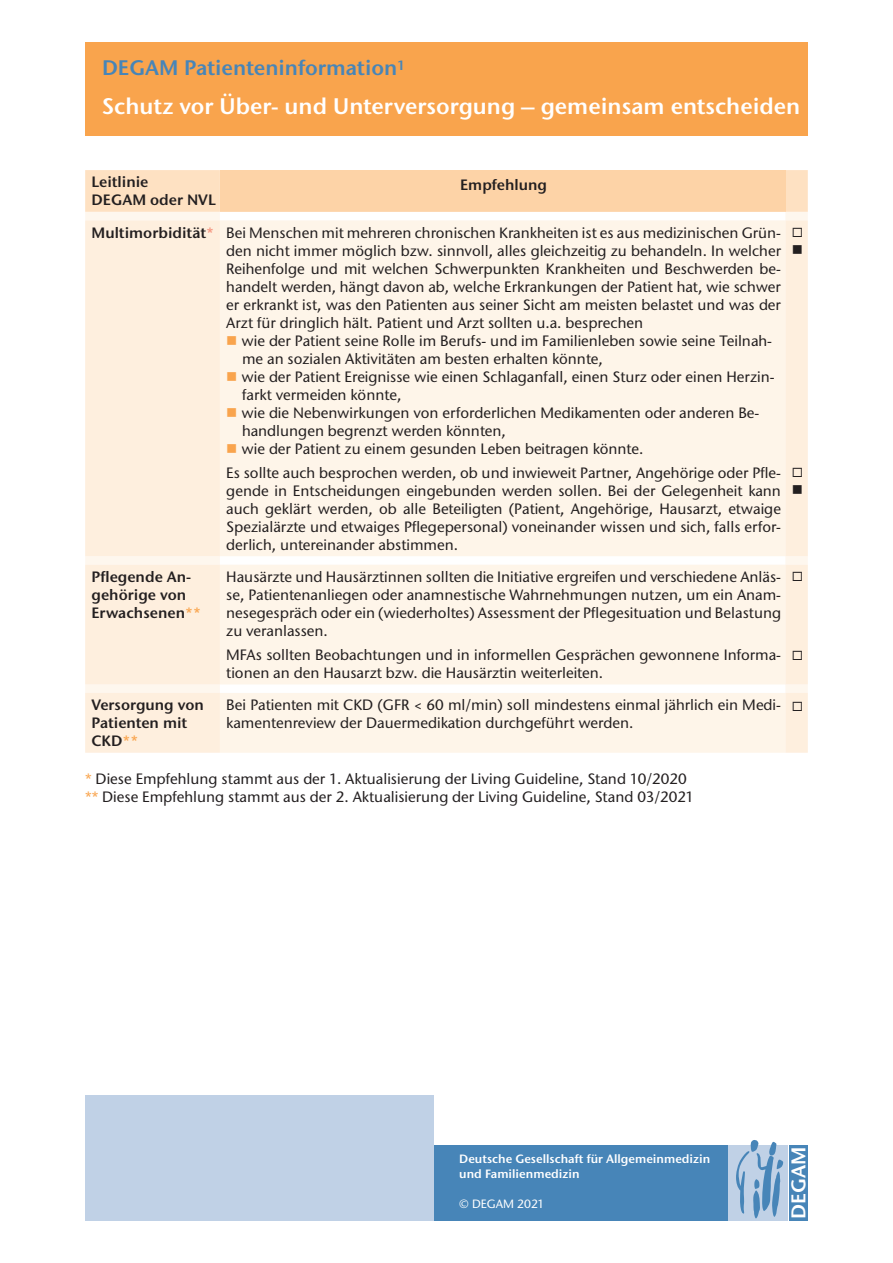
<style>
.page{position:relative;width:893px;height:1263px;background:#fff}
.page>*{position:absolute;margin:0;border:0;box-sizing:border-box;transform-origin:0 0}
.t1{font:600 22.5px "Stone Sans ITC Pro";color:#fff}
.t2{font:600 21px "Stone Sans ITC Pro";color:#4785b8}
.t3{font:600 19.8px "Stone Sans ITC Pro";letter-spacing:.005em;color:#fff}
.t4{font:500 15px/18px "Stone Sans ITC Std";color:#231f20}
.t5{font:600 15px/18px "Stone Sans ITC Pro";color:#231f20}
.t6{font:15px "Wingdings";color:#231f20}
.t7{font:600 12px/15px "Stone Sans ITC Pro";color:#fff}
.t8{font:500 12px "Stone Sans ITC Std";color:#fff}
.s1{font-family:"Stone Sans ITC Pro";font-weight:600}
.s2{font-family:"Stone Sans ITC Pro";font-weight:600;color:#f5937d}
.s3{color:#f9a44d}
</style>
<div class="page">
<div style="left:85px;top:43px;width:723px;height:93px;background:#f9a44d"></div>
<div style="left:85px;top:1145px;width:642px;height:75px;background:#4785b8"></div>
<div style="left:728px;top:1145px;width:59px;height:75px;background:#c0d1e6"></div>
<div style="left:789px;top:1145px;width:19px;height:75px;background:#4785b8"></div>
<svg style="left:736px;top:1140px;width:47px;height:78px"></svg>
<div style="left:85px;top:170px;width:723px;height:42px;background:#fee1c2"></div>
<div style="left:220px;top:170px;width:565px;height:42px;background:#fdd3a7"></div>
<div style="left:85px;top:220px;width:723px;height:533px;background:#feefde"></div>
<div style="left:220px;top:220px;width:565px;height:533px;background:#fef5e9"></div>
<div style="left:85px;top:1095px;width:349px;height:125px;background:#c0d1e6"></div>
<svg style="left:793px;top:227px;width:9px;height:10px"></svg>
<svg style="left:793px;top:467px;width:9px;height:10px"></svg>
<svg style="left:793px;top:571px;width:9px;height:10px"></svg>
<svg style="left:793px;top:651px;width:9px;height:9px"></svg>
<svg style="left:793px;top:701px;width:9px;height:10px"></svg>
<h2 class="t2" style="left:102px;top:54px;width:305px">DEGAM Patienteninformation<sup>1</sup></h2>
<h1 class="t1" style="left:102px;top:92px;width:700px">Schutz vor Über- und Unterversorgung – gemeinsam entscheiden</h1>
<p class="t5" style="left:92px;top:173px;width:126px">Leitlinie<br>DEGAM oder NVL</p>
<p class="t5" style="left:460px;top:175px;width:88px">Empfehlung</p>
<p class="t4" style="left:226px;top:223px;width:556px;text-align:justify;text-indent:-135px"><span class="s1">Multimorbidität</span><span class="s2">*</span> Bei Menschen mit mehreren chronischen Krankheiten ist es aus medizinischen Grün&shy;den nicht immer möglich bzw. sinnvoll, alles gleichzeitig zu behandeln. In welcher Reihenfolge und mit welchen Schwerpunkten Krankheiten und Beschwerden be&shy;handelt werden, hängt davon ab, welche Erkrankungen der Patient hat, wie schwer er erkrankt ist, was den Patienten aus seiner Sicht am meisten belastet und was der Arzt für dringlich hält. Patient und Arzt sollten u.a. besprechen</p>
<p class="t4" style="left:242px;top:331px;width:531px;text-indent:-16px"><span class="s3">■</span> wie der Patient seine Rolle im Berufs- und im Familienleben sowie seine Teilnah&shy;me an sozialen Aktivitäten am besten erhalten könnte,</p>
<p class="t4" style="left:242px;top:367px;width:534px;text-indent:-16px"><span class="s3">■</span> wie der Patient Ereignisse wie einen Schlaganfall, einen Sturz oder einen Herzin&shy;farkt vermeiden könnte,</p>
<p class="t4" style="left:242px;top:403px;width:519px;text-indent:-16px"><span class="s3">■</span> wie die Nebenwirkungen von erforderlichen Medikamenten oder anderen Be&shy;handlungen begrenzt werden könnten,</p>
<p class="t4" style="left:226px;top:436px;width:556px;line-height:24px"><span class="s3">■</span> wie der Patient zu einem gesunden Leben beitragen könnte.<br>Es sollte auch besprochen werden, ob und inwieweit Partner, Angehörige oder Pfle-</p>
<p class="t4" style="left:226px;top:481px;width:556px;text-align:justify">gende in Entscheidungen eingebunden werden sollen. Bei der Gelegenheit kann auch geklärt werden, ob alle Beteiligten (Patient, Angehörige, Hausarzt, etwaige Spezialärzte und etwaiges Pflegepersonal) voneinander wissen und sich, falls erfor&shy;derlich, untereinander abstimmen.</p>
<p class="t5" style="left:92px;top:568px;width:111px">Pflegende An&shy;gehörige von<br>Erwachsenen<span class="s3">**</span></p>
<p class="t4" style="left:226px;top:568px;width:556px;text-align:justify">Hausärzte und Hausärztinnen sollten die Initiative ergreifen und verschiedene Anläs&shy;se, Patientenanliegen oder anamnestische Wahrnehmungen nutzen, um ein Anam&shy;nesegespräch oder ein (wiederholtes) Assessment der Pflegesituation und Belastung zu veranlassen.</p>
<p class="t4" style="left:226px;top:646px;width:556px">MFAs sollten Beobachtungen und in informellen Gesprächen gewonnene Informa&shy;tionen an den Hausarzt bzw. die Hausärztin weiterleiten.</p>
<p class="t5" style="left:92px;top:696px;width:114px">Versorgung von<br>Patienten mit<br>CKD<span class="s3">**</span></p>
<p class="t4" style="left:226px;top:696px;width:556px">Bei Patienten mit CKD (GFR &lt; 60 ml/min) soll mindestens einmal jährlich ein Medi&shy;kamentenreview der Dauermedikation durchgeführt werden.</p>
<p class="t4" style="left:85px;top:769px;width:611px;line-height:18.8px"><span class="s3">*</span> Diese Empfehlung stammt aus der 1. Aktualisierung der Living Guideline, Stand 10/2020 <span class="s3">**</span> Diese Empfehlung stammt aus der 2. Aktualisierung der Living Guideline, Stand 03/2021</p>
<p class="t6" style="left:792px;top:241px;width:13px">■</p>
<p class="t6" style="left:792px;top:481px;width:13px">■</p>
<p class="t7" style="left:459px;top:1152px;width:253px">Deutsche Gesellschaft für Allgemeinmedizin und Familienmedizin</p>
<p class="t8" style="left:459px;top:1197px;width:87px">© DEGAM 2021</p>
<h3 class="t3" style="left:786px;top:1219px;width:74px;rotate:-90deg">DEGAM</h3>
</div>
